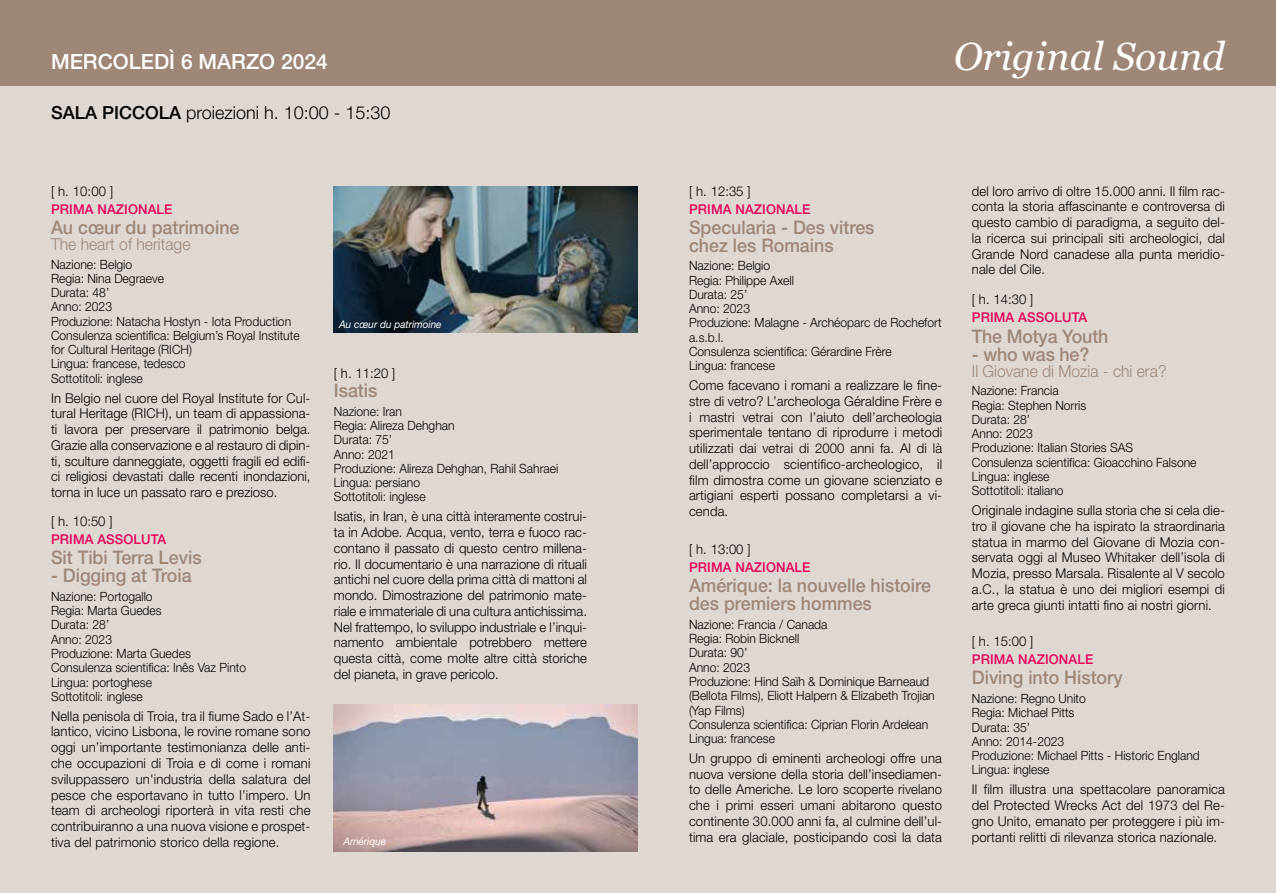
<style>
.page{position:relative;width:1276px;height:893px;background:#dfd7d2}
.page>*{position:absolute;margin:0;border:0;box-sizing:border-box;transform-origin:0 0}
.t1{font:italic 39px "Georgia";color:#fff}
.t2{font:500 21px "Helvetica Neue LT Std";color:#fff}
.t3{font:500 18.75px/18px "Helvetica Neue LT Std";color:#9e8777;scale:.95 1}
.t4{font:300 18px "Helvetica Neue LT Std";color:#000}
.t5{font:300 16.5px "Helvetica Neue LT Std";color:#9e8777;scale:.95 1}
.t6{font:300 13.5px/15.8px "Helvetica Neue LT Std";letter-spacing:.01em;color:#000;text-align:justify}
.t7{font:500 13.5px "Helvetica Neue LT Std";letter-spacing:.01em;color:#e6005b}
.t8{font:300 12.75px/14.2px "Helvetica Neue LT Std";color:#000;scale:.95 1}
.t9{font:italic 10.5px "Helvetica Neue LT Std";color:#fff;scale:.95 1}
.s1{font-weight:500}
</style>
<div class="page">
<div style="left:0;top:0;width:1276px;height:85px;background:#9e8777"></div>
<img style="left:334px;top:186px;width:304px;height:146px">
<img style="left:334px;top:705px;width:304px;height:146px">
<h2 class="t2" style="left:51px;top:49px;width:278px">MERCOLEDÌ 6 MARZO 2024</h2>
<h3 class="t4" style="left:51px;top:102px;width:341px"><span class="s1">SALA PICCOLA</span> proiezioni h. 10:00 - 15:30</h3>
<p class="t6" style="left:51px;top:183px;width:64px">[ h. 10:00 ]</p>
<p class="t7" style="left:51px;top:201px;width:123px">PRIMA NAZIONALE</p>
<h3 class="t3" style="left:51px;top:218px;width:200px">Au cœur du patrimoine</h3>
<p class="t5" style="left:51px;top:234px;width:148px">The heart of heritage</p>
<p class="t8" style="left:51px;top:257px;width:263px">Nazione: Belgio<br>Regia: Nina Degraeve<br>Durata: 48’<br>Anno: 2023<br>Produzione: Natacha Hostyn - Iota Production<br>Consulenza scientifica: Belgium’s Royal Institute for Cultural Heritage (RICH)<br>Lingua: francese, tedesco<br>Sottotitoli: inglese</p>
<p class="t6" style="left:51px;top:390px;width:261px">In Belgio nel cuore del Royal Institute for Cul&shy;tural Heritage (RICH), un team di appassiona&shy;ti lavora per preservare il patrimonio belga.<br>Grazie alla conservazione e al restauro di dipin&shy;ti, sculture danneggiate, oggetti fragili ed edifi&shy;ci religiosi devastati dalle recenti inondazioni, torna in luce un passato raro e prezioso.</p>
<p class="t6" style="left:51px;top:513px;width:63px">[ h. 10:50 ]</p>
<p class="t7" style="left:51px;top:531px;width:117px">PRIMA ASSOLUTA</p>
<h3 class="t3" style="left:51px;top:549px;width:160px">Sit Tibi Terra Levis</h3>
<h3 class="t3" style="left:51px;top:567px;width:150px">- Digging at Troia</h3>
<p class="t8" style="left:51px;top:589px;width:207px">Nazione: Portogallo<br>Regia: Marta Guedes<br>Durata: 28’<br>Anno: 2023<br>Produzione: Marta Guedes<br>Consulenza scientifica: Inês Vaz Pinto<br>Lingua: portoghese<br>Sottotitoli: inglese</p>
<p class="t6" style="left:51px;top:708px;width:261px">Nella penisola di Troia, tra il fiume Sado e l’At&shy;lantico, vicino Lisbona, le rovine romane sono oggi un’importante testimonianza delle anti&shy;che occupazioni di Troia e di come i romani sviluppassero un'industria della salatura del pesce che esportavano in tutto l’impero. Un team di archeologi riporterà in vita resti che contribuiranno a una nuova visione e prospet&shy;tiva del patrimonio storico della regione.</p>
<p class="t9" style="left:339px;top:318px;width:109px">Au cœur du patrimoine</p>
<p class="t6" style="left:334px;top:365px;width:63px">[ h. 11:20 ]</p>
<h3 class="t3" style="left:334px;top:381px;width:47px">Isatis</h3>
<p class="t8" style="left:334px;top:404px;width:238px">Nazione: Iran<br>Regia: Alireza Dehghan<br>Durata: 75’<br>Anno: 2021<br>Produzione: Alireza Dehghan, Rahil Sahraei<br>Lingua: persiano<br>Sottotitoli: inglese</p>
<p class="t6" style="left:334px;top:508px;width:255px">Isatis, in Iran, è una città interamente costrui&shy;ta in Adobe. Acqua, vento, terra e fuoco rac&shy;contano il passato di questo centro millena&shy;rio. Il documentario è una narrazione di rituali antichi nel cuore della prima città di mattoni al mondo. Dimostrazione del patrimonio mate&shy;riale e immateriale di una cultura antichissima.<br>Nel frattempo, lo sviluppo industriale e l’inqui&shy;namento ambientale potrebbero mettere questa città, come molte altre città storiche del pianeta, in grave pericolo.</p>
<p class="t9" style="left:343px;top:835px;width:47px">Amérique</p>
<h1 class="t1" style="left:953px;top:34px;width:273px">Original Sound</h1>
<p class="t6" style="left:689px;top:183px;width:63px">[ h. 12:35 ]</p>
<p class="t7" style="left:689px;top:201px;width:123px">PRIMA NAZIONALE</p>
<h3 class="t3" style="left:689px;top:218px;width:197px">Specularia - Des vitres chez les Romains</h3>
<p class="t8" style="left:689px;top:258px;width:267px">Nazione: Belgio<br>Regia: Philippe Axell<br>Durata: 25’<br>Anno: 2023<br>Produzione: Malagne - Archéoparc de Rochefort a.s.b.l.<br>Consulenza scientifica: Gérardine Frère<br>Lingua: francese</p>
<p class="t6" style="left:689px;top:377px;width:255px">Come facevano i romani a realizzare le fine&shy;stre di vetro? L’archeologa Géraldine Frère e i mastri vetrai con l’aiuto dell’archeologia sperimentale tentano di riprodurre i metodi utilizzati dai vetrai di 2000 anni fa. Al di là dell’approccio scientifico-archeologico, il film dimostra come un giovane scienziato e artigiani esperti possano completarsi a vi&shy;cenda.</p>
<p class="t6" style="left:689px;top:541px;width:63px">[ h. 13:00 ]</p>
<p class="t7" style="left:689px;top:559px;width:123px">PRIMA NAZIONALE</p>
<h3 class="t3" style="left:689px;top:577px;width:256px">Amérique: la nouvelle histoire des premiers hommes</h3>
<p class="t8" style="left:689px;top:617px;width:260px">Nazione: Francia / Canada<br>Regia: Robin Bicknell<br>Durata: 90’<br>Anno: 2023<br>Produzione: Hind Saïh &amp; Dominique Barneaud (Bellota Films), Eliott Halpern &amp; Elizabeth Trojian (Yap Films)<br>Consulenza scientifica: Ciprian Florin Ardelean<br>Lingua: francese</p>
<p class="t6" style="left:689px;top:750px;width:254px">Un gruppo di eminenti archeologi offre una nuova versione della storia dell’insediamen&shy;to delle Americhe. Le loro scoperte rivelano che i primi esseri umani abitarono questo continente 30.000 anni fa, al culmine dell’ul&shy;tima era glaciale, posticipando così la data</p>
<p class="t6" style="left:972px;top:183px;width:255px">del loro arrivo di oltre 15.000 anni. Il film rac&shy;conta la storia affascinante e controversa di questo cambio di paradigma, a seguito del&shy;la ricerca sui principali siti archeologici, dal Grande Nord canadese alla punta meridio&shy;nale del Cile.</p>
<p class="t6" style="left:972px;top:291px;width:63px">[ h. 14:30 ]</p>
<p class="t7" style="left:972px;top:310px;width:117px">PRIMA ASSOLUTA</p>
<h3 class="t3" style="left:972px;top:327px;width:145px">The Motya Youth</h3>
<h3 class="t3" style="left:972px;top:345px;width:125px">- who was he?</h3>
<p class="t5" style="left:972px;top:361px;width:206px">Il Giovane di Mozia - chi era?</p>
<p class="t8" style="left:972px;top:383px;width:238px">Nazione: Francia<br>Regia: Stephen Norris<br>Durata: 28’<br>Anno: 2023<br>Produzione: Italian Stories SAS<br>Consulenza scientifica: Gioacchino Falsone<br>Lingua: inglese<br>Sottotitoli: italiano</p>
<p class="t6" style="left:972px;top:502px;width:254px">Originale indagine sulla storia che si cela die&shy;tro il giovane che ha ispirato la straordinaria statua in marmo del Giovane di Mozia con&shy;servata oggi al Museo Whitaker dell’isola di Mozia, presso Marsala. Risalente al V secolo a.C., la statua è uno dei migliori esempi di arte greca giunti intatti fino ai nostri giorni.</p>
<p class="t6" style="left:972px;top:633px;width:63px">[ h. 15:00 ]</p>
<p class="t7" style="left:972px;top:651px;width:123px">PRIMA NAZIONALE</p>
<h3 class="t3" style="left:972px;top:669px;width:160px">Diving into History</h3>
<p class="t8" style="left:972px;top:691px;width:241px">Nazione: Regno Unito<br>Regia: Michael Pitts<br>Durata: 35’<br>Anno: 2014-2023<br>Produzione: Michael Pitts - Historic England<br>Lingua: inglese</p>
<p class="t6" style="left:972px;top:781px;width:255px">Il film illustra una spettacolare panoramica del Protected Wrecks Act del 1973 del Re&shy;gno Unito, emanato per proteggere i più im&shy;portanti relitti di rilevanza storica nazionale.</p>
</div>
